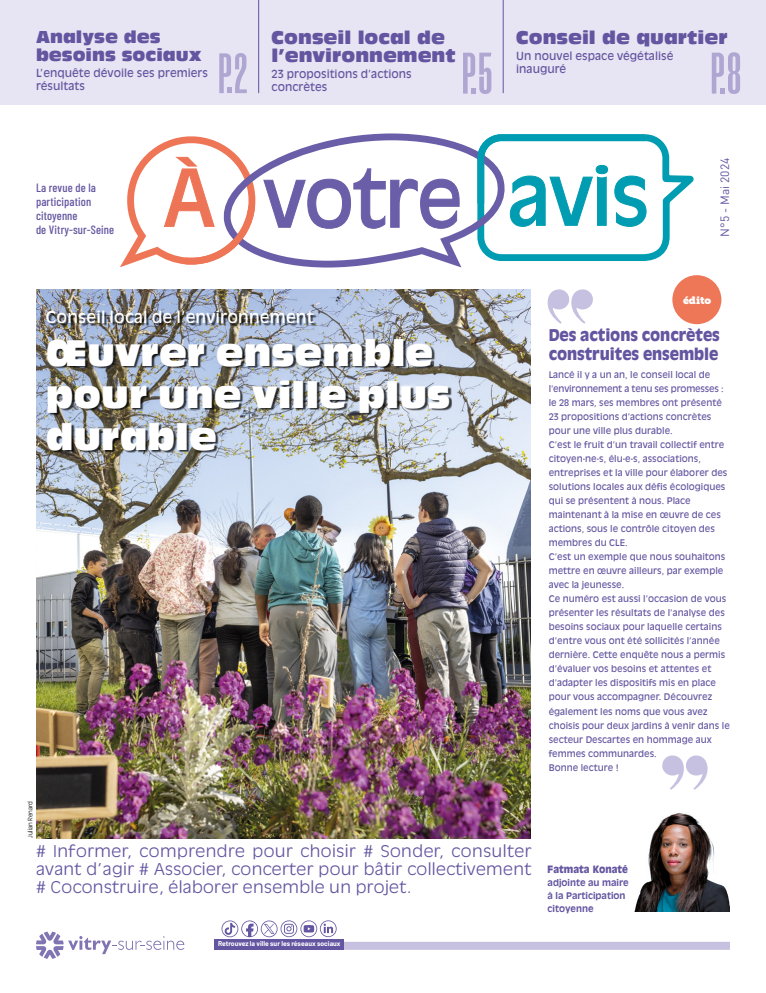
<style>
.page{position:relative;width:766px;height:993px;background:#fff}
.page>*{position:absolute;margin:0;border:0;box-sizing:border-box;transform-origin:0 0}
.t1{font:75.4px "Antique Olive Std";letter-spacing:-.02em;color:#695ea7}
.t2{font:700 58.5px "Morganite";color:#afa6d2}
.t3{font:700 56.8px "Morganite";color:#afa6d2}
.t4{font:36px/42px "Antique Olive Std Compact";color:#fff}
.t5{font:18px/18px "Antique Olive Std Compact";color:#6455a0}
.t6{font:16.8px/18px "Antique Olive Std Compact";color:#6455a0}
.t7{font:300 16px/18px "Antique Olive Std";letter-spacing:.02em;color:#6455a0;text-align:justify;scale:1.1 1}
.t8{font:900 16px/19px "Antique Olive Std";letter-spacing:-.005em;color:#6455a0;scale:.95 1}
.t9{font:16px "Antique Olive Std";letter-spacing:.01em;color:#fff}
.t10{font:500 12px/14px "Barlow Condensed";letter-spacing:.01em;color:#6455a0}
.t11{font:12px "DIN Pro";color:#6455a0}
.t12{font:11px/13px "Antique Olive Std";color:#6455a0}
.t13{font:10.5px "Museo Slab";color:#fff}
.t14{font:900 10px "Antique Olive Std";color:#6455a0;scale:.95 1}
.t15{font:9px/14px "Antique Olive Std";color:#6455a0}
.t16{font:700 9px/13px "Antique Olive Std";color:#6455a0}
.t17{font:700 6.8px "Barlow";color:#fff}
.t18{font:300 6px "Antique Olive Std";letter-spacing:.005em;color:#000}
.s1{font-size:77.3px;color:#ee7458}
.s2{font-size:77.3px;color:#009cb1}
</style>
<div class="page">
<img style="left:36px;top:289px;width:494px;height:548px">
<svg style="left:460px;top:143px;width:14px;height:124px"></svg>
<svg style="left:474px;top:134px;width:220px;height:127px"></svg>
<svg style="left:120px;top:133px;width:340px;height:135px"></svg>
<div style="left:0;top:0;width:765px;height:104px;background:#e7e4f3"></div>
<img style="left:634px;top:813px;width:95px;height:98px">
<svg style="left:547px;top:289px;width:45px;height:34px"></svg>
<div style="left:672px;top:275px;width:49px;height:49px;background:#ee7757;border-radius:50%"></div>
<hr style="left:258px;top:0;width:1px;height:93px;background:#6455a0">
<hr style="left:502px;top:0;width:1px;height:93px;background:#6455a0">
<div style="left:340px;top:941px;width:389px;height:8px;background:#c7c1e1"></div>
<svg style="left:36px;top:931px;width:148px;height:27px"></svg>
<svg style="left:662px;top:755px;width:45px;height:34px"></svg>
<div style="left:47px;top:311px;width:405px;height:142px;background:#000;opacity:.75"></div>
<svg style="left:221px;top:920px;width:115px;height:17px"></svg>
<div style="left:214px;top:939px;width:130px;height:10px;background:#6455a0"></div>
<h3 class="t6" style="left:36px;top:28px;width:167px">Analyse des besoins sociaux</h3>
<p class="t12" style="left:36px;top:66px;width:173px">L’enquête dévoile ses premiers résultats</p>
<h3 class="t5" style="left:271px;top:28px;width:186px">Conseil local de l’environnement</h3>
<p class="t12" style="left:271px;top:67px;width:141px">23 propositions d’actions concrètes</p>
<h3 class="t5" style="left:516px;top:28px;width:213px">Conseil de quartier</h3>
<p class="t12" style="left:516px;top:49px;width:159px">Un nouvel espace végétalisé inauguré</p>
<h3 class="t3" style="left:218px;top:44px;width:31px">P.2</h3>
<h2 class="t2" style="left:462px;top:43px;width:32px">P.5</h2>
<h2 class="t2" style="left:710px;top:43px;width:32px">P.8</h2>
<h3 class="t10" style="left:36px;top:180px;width:80px">La revue de la participation citoyenne<br>de Vitry-sur-Seine</h3>
<h1 class="t1" style="left:163px;top:154px;width:487px"><span class="s1">À</span> votre <span class="s2">avis</span></h1>
<h3 class="t11" style="left:715px;top:236px;width:80px;rotate:-90deg">N°5 - Mai 2024</h3>
<p class="t13" style="left:682px;top:293px;width:30px">édito</p>
<h3 class="t9" style="left:46px;top:308px;width:269px">Conseil local de l’environnement</h3>
<h3 class="t4" style="left:46px;top:331px;width:406px">Œuvrer ensemble pour une ville plus durable</h3>
<p class="t18" style="left:27px;top:837px;width:39px;rotate:-90deg">Julian Renard</p>
<h3 class="t7" style="left:36px;top:842px;width:452px"># Informer, comprendre pour choisir # Sonder, consulter avant d’agir # Associer, concerter pour bâtir collectivement # Coconstruire, élaborer ensemble un projet.</h3>
<p class="t17" style="left:218px;top:938px;width:124px">Retrouvez la ville sur les réseaux sociaux</p>
<h3 class="t8" style="left:548px;top:325px;width:182px">Des actions concrètes construites ensemble</h3>
<p class="t15" style="left:548px;top:368px;width:183px">Lancé il y a un an, le conseil local de l’environnement a tenu ses promesses : le 28 mars, ses membres ont présenté 23 propositions d’actions concrètes pour une ville plus durable.<br>C’est le fruit d’un travail collectif entre citoyen·ne·s, élu·e·s, associations, entreprises et la ville pour élaborer des solutions locales aux défis écologiques qui se présentent à nous. Place maintenant à la mise en œuvre de ces actions, sous le contrôle citoyen des membres du CLE.<br>C’est un exemple que nous souhaitons mettre en œuvre ailleurs, par exemple avec la jeunesse.<br>Ce numéro est aussi l’occasion de vous présenter les résultats de l’analyse des besoins sociaux pour laquelle certains d’entre vous ont été sollicités l’année dernière. Cette enquête nous a permis d’évaluer vos besoins et attentes et d’adapter les dispositifs mis en place pour vous accompagner. Découvrez également les noms que vous avez choisis pour deux jardins à venir dans le secteur Descartes en hommage aux femmes communardes.<br>Bonne lecture !</p>
<p class="t14" style="left:547px;top:863px;width:86px">Fatmata Konaté</p>
<p class="t16" style="left:547px;top:876px;width:83px">adjointe au maire à la Participation citoyenne</p>
</div>
